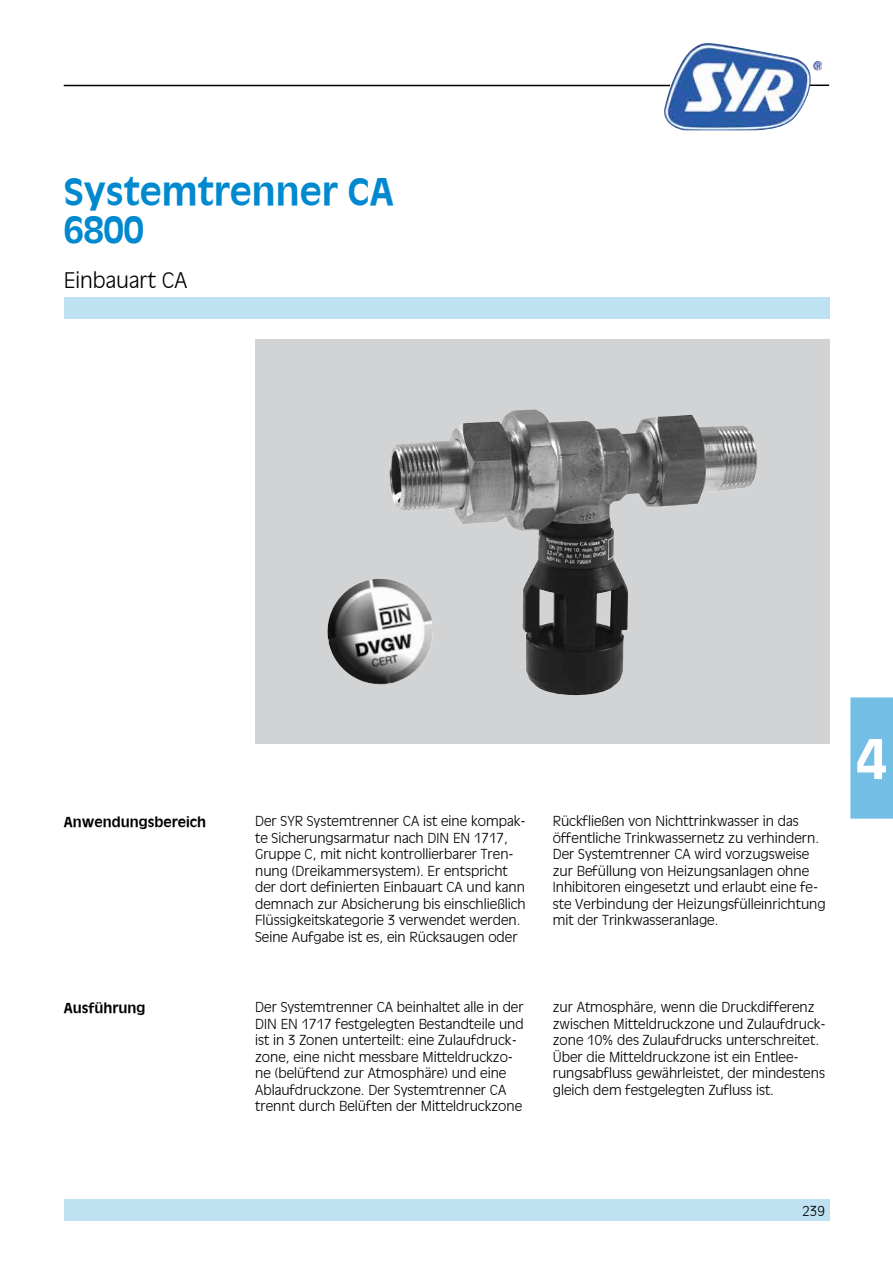
<style>
.page{position:relative;width:893px;height:1263px;background:#fff}
.page>*{position:absolute;margin:0;border:0;box-sizing:border-box;transform-origin:0 0}
.t1{font:700 54px "Ant Oliv";color:#fff}
.t2{font:700 36px/37.5px "Ant Oliv";color:#0089cf}
.t3{font:300 21px "Ant Oliv";color:#000}
.t4{font:300 13.5px/16.5px "Ant Oliv";color:#000}
.t5{font:700 13.5px "Ant Oliv";color:#000}
</style>
<div class="page">
<div style="left:64px;top:298px;width:765px;height:21px;background:#bfe2f3"></div>
<div style="left:64px;top:1199px;width:765px;height:21px;background:#bfe2f3"></div>
<img style="left:663px;top:43px;width:159px;height:87px">
<hr style="left:64px;top:85px;width:606px;height:1px;background:#000">
<svg style="left:810px;top:85px;width:19px;height:1px"></svg>
<svg style="left:255px;top:340px;width:574px;height:404px;background:#b9babb"></svg>
<img style="left:405px;top:410px;width:127px;height:34px">
<img style="left:334px;top:579px;width:46px;height:27px">
<div style="left:850px;top:697px;width:43px;height:122px;background:#73bee5"></div>
<h2 class="t2" style="left:64px;top:172px;width:331px">Systemtrenner CA<br>6800</h2>
<h3 class="t3" style="left:64px;top:268px;width:125px">Einbauart CA</h3>
<p class="t5" style="left:64px;top:813px;width:144px">Anwendungsbereich</p>
<p class="t5" style="left:64px;top:999px;width:83px">Ausführung</p>
<p class="t4" style="left:255px;top:812px;width:272px">Der SYR Systemtrenner CA ist eine kompak&shy;te Sicherungsarmatur nach DIN EN 1717, Gruppe C, mit nicht kontrollierbarer Tren&shy;nung (Dreikammersystem). Er entspricht der dort definierten Einbauart CA und kann demnach zur Absicherung bis einschließlich Flüssigkeitskategorie 3 verwendet werden.<br>Seine Aufgabe ist es, ein Rücksaugen oder</p>
<p class="t4" style="left:255px;top:998px;width:270px">Der Systemtrenner CA beinhaltet alle in der DIN EN 1717 festgelegten Bestandteile und ist in 3 Zonen unterteilt: eine Zulaufdruck&shy;zone, eine nicht messbare Mitteldruckzo&shy;ne (belüftend zur Atmosphäre) und eine Ablaufdruckzone. Der Systemtrenner CA trennt durch Belüften der Mitteldruckzone</p>
<p class="t4" style="left:553px;top:812px;width:274px">Rückfließen von Nichttrinkwasser in das öffentliche Trinkwassernetz zu verhindern.<br>Der Systemtrenner CA wird vorzugsweise zur Befüllung von Heizungsanlagen ohne Inhibitoren eingesetzt und erlaubt eine fe&shy;ste Verbindung der Heizungsfülleinrichtung mit der Trinkwasseranlage.</p>
<p class="t4" style="left:553px;top:998px;width:274px">zur Atmosphäre, wenn die Druckdifferenz zwischen Mitteldruckzone und Zulaufdruck&shy;zone 10% des Zulaufdrucks unterschreitet.<br>Über die Mitteldruckzone ist ein Entlee&shy;rungsabfluss gewährleistet, der mindestens gleich dem festgelegten Zufluss ist.</p>
<h1 class="t1" style="left:857px;top:726px;width:32px">4</h1>
<p class="t4" style="left:802px;top:1203px;width:24px">239</p>
</div>
